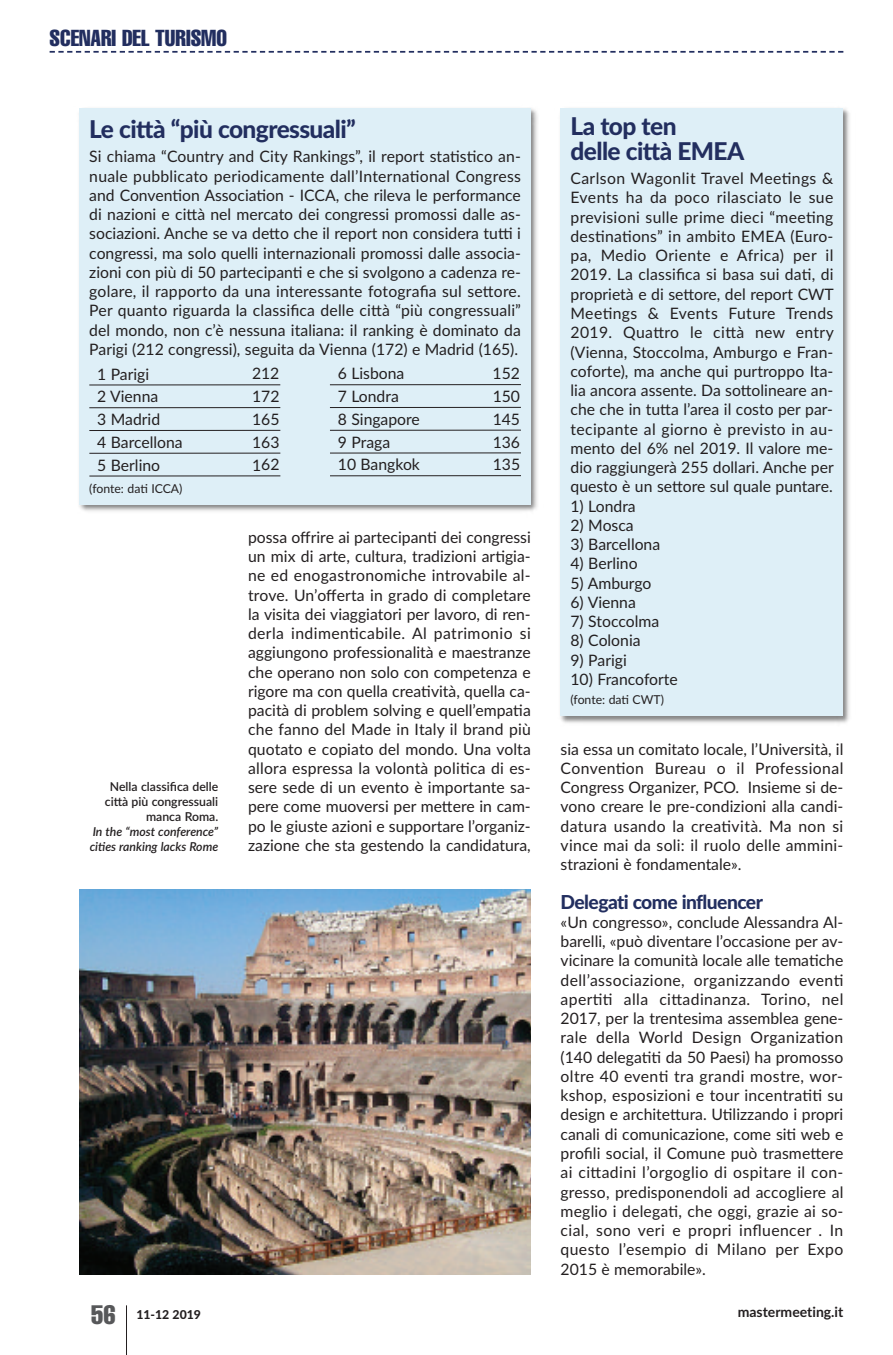
<style>
.page{position:relative;width:893px;height:1355px;background:#fff}
.page>*{position:absolute;margin:0;border:0;box-sizing:border-box;transform-origin:0 0}
.t1{font:extra-condensed 26.25px "Helvetica";color:#57585a}
.t2{font:800 24.5px/24.5px "Lato";letter-spacing:-.025em;color:#222e5f}
.t3{font:extra-condensed 22.75px "Helvetica";color:#222e5f}
.t4{font:800 19.25px "Lato";color:#222e5f}
.t5{font:15.75px/19.2px "Lato";color:#231f20;text-align:justify}
.t6{font:700 14px "Lato";color:#231f20}
.t7{font:600 12.25px/14.9px "Lato";color:#231f20;text-align:right}
.t8{font:italic 600 12.25px/14.9px "Lato";color:#231f20}
.t9{font:12.25px "Lato";letter-spacing:-.005em;color:#231f20}
.t10{font:800 12.25px "Lato";color:#231f20}
</style>
<div class="page">
<hr style="left:126px;top:1305px;width:1px;height:49px;background:#231f20">
<svg style="left:50px;top:51px;width:793px;height:2px"></svg>
<img style="left:79px;top:108px;width:459px;height:403px">
<div style="left:79px;top:108px;width:452px;height:396px;background:#deeff7"></div>
<img style="left:560px;top:108px;width:290px;height:615px">
<div style="left:561px;top:108px;width:282px;height:608px;background:#deeff7"></div>
<hr style="left:89px;top:384px;width:191px;height:1px;background:#231f20">
<hr style="left:89px;top:407px;width:191px;height:1px;background:#231f20">
<hr style="left:89px;top:430px;width:191px;height:1px;background:#231f20">
<hr style="left:89px;top:452px;width:191px;height:1px;background:#231f20">
<hr style="left:89px;top:475px;width:191px;height:1px;background:#231f20">
<hr style="left:330px;top:384px;width:191px;height:1px;background:#231f20">
<hr style="left:330px;top:407px;width:191px;height:1px;background:#231f20">
<hr style="left:330px;top:429px;width:191px;height:2px;background:#231f20">
<hr style="left:330px;top:452px;width:191px;height:1px;background:#231f20">
<hr style="left:330px;top:475px;width:191px;height:1px;background:#231f20">
<img style="left:79px;top:889px;width:452px;height:385px">
<h3 class="t3" style="left:50px;top:30px;width:179px">SCENARI DEL TURISMO</h3>
<h2 class="t2" style="left:89px;top:117px;width:268px">le città “più congressuali”</h2>
<p class="t5" style="left:89px;top:147px;width:433px">Si chiama “Country and City Rankings”, il report statistico an&shy;nuale pubblicato periodicamente dall’International Congress and Convention Association - ICCA, che rileva le performance di nazioni e città nel mercato dei congressi promossi dalle as&shy;sociazioni. Anche se va detto che il report non considera tutti i congressi, ma solo quelli internazionali promossi dalle associa&shy;zioni con più di 50 partecipanti e che si svolgono a cadenza re&shy;golare, il rapporto da una interessante fotografia sul settore.<br>Per quanto riguarda la classifica delle città “più congressuali” del mondo, non c’è nessuna italiana: il ranking è dominato da Parigi (212 congressi), seguita da Vienna (172) e Madrid (165).</p>
<p class="t5" style="left:97px;top:364px;width:54px">1 Parigi</p>
<p class="t5" style="left:252px;top:364px;width:29px">212</p>
<p class="t5" style="left:97px;top:387px;width:63px">2 Vienna</p>
<p class="t5" style="left:252px;top:387px;width:29px">172</p>
<p class="t5" style="left:97px;top:410px;width:64px">3 Madrid</p>
<p class="t5" style="left:252px;top:410px;width:29px">165</p>
<p class="t5" style="left:97px;top:433px;width:87px">4 Barcellona</p>
<p class="t5" style="left:252px;top:432px;width:29px">163</p>
<p class="t5" style="left:97px;top:455px;width:64px">5 Berlino</p>
<p class="t5" style="left:252px;top:455px;width:29px">162</p>
<p class="t9" style="left:89px;top:482px;width:95px">(fonte: dati ICCA)</p>
<p class="t5" style="left:338px;top:364px;width:68px">6 Lisbona</p>
<p class="t5" style="left:493px;top:364px;width:29px">152</p>
<p class="t5" style="left:338px;top:387px;width:63px">7 Londra</p>
<p class="t5" style="left:493px;top:387px;width:29px">150</p>
<p class="t5" style="left:338px;top:410px;width:84px">8 Singapore</p>
<p class="t5" style="left:493px;top:409px;width:29px">145</p>
<p class="t5" style="left:338px;top:432px;width:54px">9 Praga</p>
<p class="t5" style="left:493px;top:432px;width:29px">136</p>
<p class="t5" style="left:338px;top:455px;width:84px">10 Bangkok</p>
<p class="t5" style="left:493px;top:455px;width:29px">135</p>
<p class="t7" style="left:105px;top:779px;width:115px">Nella classifica delle città più congressuali manca Roma.</p>
<p class="t8" style="left:90px;top:824px;width:130px">In the “most conference” cities ranking lacks Rome</p>
<p class="t5" style="left:248px;top:527px;width:284px">possa offrire ai partecipanti dei congressi un mix di arte, cultura, tradizioni artigia&shy;ne ed enogastronomiche introvabile al&shy;trove. Un’offerta in grado di completare la visita dei viaggiatori per lavoro, di ren&shy;derla indimenticabile. Al patrimonio si aggiungono professionalità e maestranze che operano non solo con competenza e rigore ma con quella creatività, quella ca&shy;pacità di problem solving e quell’empatia che fanno del Made in Italy il brand più quotato e copiato del mondo. Una volta allora espressa la volontà politica di es&shy;sere sede di un evento è importante sa&shy;pere come muoversi per mettere in cam&shy;po le giuste azioni e supportare l’organiz&shy;zazione che sta gestendo la candidatura,</p>
<h2 class="t2" style="left:570px;top:115px;width:175px">la top ten<br>delle città emea</h2>
<p class="t5" style="left:570px;top:169px;width:265px">Carlson Wagonlit Travel Meetings &amp; Events ha da poco rilasciato le sue previsioni sulle prime dieci “meeting destinations” in ambito EMEA (Euro&shy;pa, Medio Oriente e Africa) per il 2019. La classifica si basa sui dati, di proprietà e di settore, del report CWT Meetings &amp; Events Future Trends 2019. Quattro le città new entry (Vienna, Stoccolma, Amburgo e Fran&shy;coforte), ma anche qui purtroppo Ita&shy;lia ancora assente. Da sottolineare an&shy;che che in tutta l’area il costo per par&shy;tecipante al giorno è previsto in au&shy;mento del 6% nel 2019. Il valore me&shy;dio raggiungerà 255 dollari. Anche per questo è un settore sul quale puntare.</p>
<p class="t5" style="left:570px;top:496px;width:67px">1) Londra</p>
<p class="t5" style="left:570px;top:516px;width:65px">2) Mosca</p>
<p class="t5" style="left:570px;top:535px;width:91px">3) Barcellona</p>
<p class="t5" style="left:570px;top:554px;width:69px">4) Berlino</p>
<p class="t5" style="left:570px;top:573px;width:82px">5) Amburgo</p>
<p class="t5" style="left:570px;top:593px;width:67px">6) Vienna</p>
<p class="t5" style="left:570px;top:612px;width:90px">7) Stoccolma</p>
<p class="t5" style="left:570px;top:631px;width:72px">8) Colonia</p>
<p class="t5" style="left:570px;top:650px;width:58px">9) Parigi</p>
<p class="t5" style="left:570px;top:670px;width:109px">10) Francoforte</p>
<p class="t9" style="left:570px;top:692px;width:95px">(fonte: dati CWT)</p>
<p class="t5" style="left:561px;top:739px;width:284px">sia essa un comitato locale, l’Università, il Convention Bureau o il Professional Congress Organizer, PCO. Insieme si de&shy;vono creare le pre-condizioni alla candi&shy;datura usando la creatività. Ma non si vince mai da soli: il ruolo delle ammini&shy;strazioni è fondamentale».</p>
<p class="t4" style="left:561px;top:890px;width:204px">delegati come influencer</p>
<p class="t5" style="left:561px;top:912px;width:284px">«Un congresso», conclude Alessandra Al&shy;barelli, «può diventare l’occasione per av&shy;vicinare la comunità locale alle tematiche dell’associazione, organizzando eventi apertiti alla cittadinanza. Torino, nel 2017, per la trentesima assemblea gene&shy;rale della World Design Organization (140 delegatiti da 50 Paesi) ha promosso oltre 40 eventi tra grandi mostre, wor&shy;kshop, esposizioni e tour incentratiti su design e architettura. Utilizzando i propri canali di comunicazione, come siti web e profili social, il Comune può trasmettere ai cittadini l’orgoglio di ospitare il con&shy;gresso, predisponendoli ad accogliere al meglio i delegati, che oggi, grazie ai so&shy;cial, sono veri e propri influencer . In questo l’esempio di Milano per Expo 2015 è memorabile».</p>
<h1 class="t1" style="left:91px;top:1305px;width:26px">56</h1>
<p class="t10" style="left:136px;top:1307px;width:66px">11-12 2019</p>
<p class="t6" style="left:738px;top:1303px;width:107px">mastermeeting.it</p>
</div>
